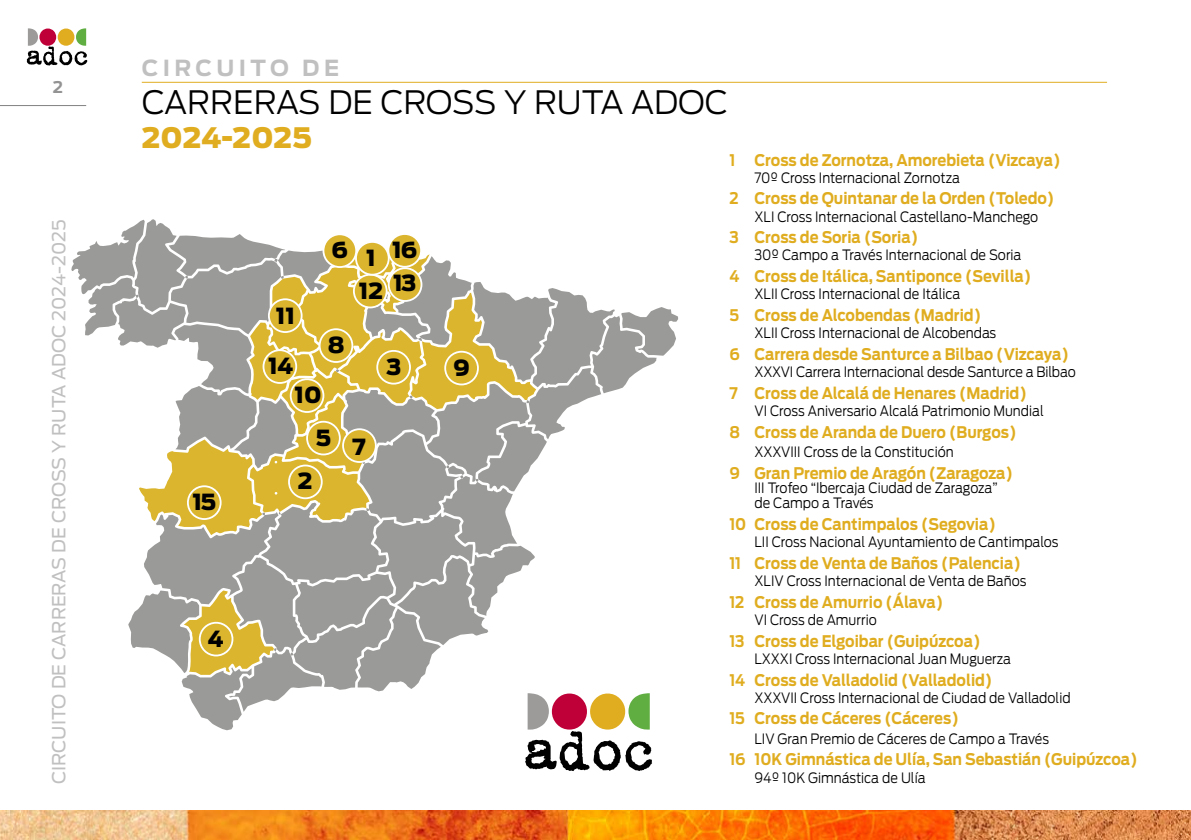
<style>
.page{position:relative;width:1191px;height:840px;background:#fff}
.page>*{position:absolute;margin:0;border:0;box-sizing:border-box;transform-origin:0 0}
.t1{font:300 32px "Antenna";color:#000}
.t2{font:900 28px "Antenna";color:#e0ad20}
.t3{font:900 22px "Antenna";color:#000}
.t4{font:700 22px "Antenna";letter-spacing:.2em;color:#c0c0c0}
.t5{font:18px "Antenna";color:#c0c0c0}
.t6{font:700 16px "Antenna";color:#e0ad20;scale:.9 1}
.t7{font:700 16px "Antenna";color:#939393}
.t8{font:300 14.2px/15px "Antenna";color:#000;scale:.9 1}
</style>
<div class="page">
<img style="left:0;top:810px;width:1191px;height:29px">
<svg style="left:27px;top:28px;width:60px;height:37px"></svg>
<hr style="left:0;top:105px;width:86px;height:1px;background:#000">
<svg style="left:71px;top:219px;width:665px;height:551px"></svg>
<div style="left:200px;top:622px;width:32px;height:33px;background:#dab52d;border-radius:50%"></div>
<div style="left:199px;top:621px;width:34px;height:35px;border:2px solid #fff;border-radius:50%"></div>
<hr style="left:142px;top:82px;width:965px;height:1px;background:#e0ad20">
<p class="t7" style="left:53px;top:77px;width:12px">2</p>
<p class="t5" style="left:48px;top:783px;width:565px;rotate:-90deg">CIRCUITO DE CARRERAS DE CROSS Y RUTA ADOC 2024-2025</p>
<h3 class="t4" style="left:142px;top:55px;width:199px">CIRCUITO DE</h3>
<h1 class="t1" style="left:142px;top:84px;width:588px">CARRERAS DE CROSS Y RUTA ADOC</h1>
<h2 class="t2" style="left:142px;top:121px;width:171px">2024-2025</h2>
<h3 class="t3" style="left:192px;top:488px;width:25px">15</h3>
<h3 class="t3" style="left:331px;top:237px;width:87px">6116</h3>
<h3 class="t3" style="left:276px;top:303px;width:21px">11</h3>
<h3 class="t3" style="left:268px;top:353px;width:27px">14</h3>
<h3 class="t3" style="left:294px;top:382px;width:29px">10</h3>
<h3 class="t3" style="left:328px;top:331px;width:18px">8</h3>
<h3 class="t3" style="left:359px;top:274px;width:59px">12 13</h3>
<h3 class="t3" style="left:386px;top:353px;width:16px">3</h3>
<h3 class="t3" style="left:316px;top:428px;width:52px">5 7</h3>
<h3 class="t3" style="left:298px;top:468px;width:16px">2</h3>
<h3 class="t3" style="left:453px;top:354px;width:18px">9</h3>
<h3 class="t3" style="left:208px;top:625px;width:17px">4</h3>
<p class="t6" style="left:729px;top:150px;width:369px">1 Cross de Zornotza, Amorebieta (Vizcaya)</p>
<p class="t8" style="left:754px;top:170px;width:230px">70º Cross Internacional Zornotza</p>
<p class="t6" style="left:729px;top:189px;width:362px">2 Cross de Quintanar de la Orden (Toledo)</p>
<p class="t8" style="left:754px;top:209px;width:317px">XLI Cross Internacional Castellano-Manchego</p>
<p class="t6" style="left:729px;top:228px;width:211px">3 Cross de Soria (Soria)</p>
<p class="t8" style="left:754px;top:247px;width:298px">30º Campo a Través Internacional de Soria</p>
<p class="t6" style="left:729px;top:267px;width:337px">4 Cross de Itálica, Santiponce (Sevilla)</p>
<p class="t8" style="left:754px;top:286px;width:230px">XLII Cross Internacional de Itálica</p>
<p class="t6" style="left:729px;top:305px;width:281px">5 Cross de Alcobendas (Madrid)</p>
<p class="t8" style="left:754px;top:325px;width:270px">XLII Cross Internacional de Alcobendas</p>
<p class="t6" style="left:729px;top:344px;width:379px">6 Carrera desde Santurce a Bilbao (Vizcaya)</p>
<p class="t8" style="left:754px;top:364px;width:358px">XXXVI Carrera Internacional desde Santurce a Bilbao</p>
<p class="t6" style="left:729px;top:383px;width:332px">7 Cross de Alcalá de Henares (Madrid)</p>
<p class="t8" style="left:754px;top:403px;width:323px">VI Cross Aniversario Alcalá Patrimonio Mundial</p>
<p class="t6" style="left:729px;top:422px;width:321px">8 Cross de Aranda de Duero (Burgos)</p>
<p class="t8" style="left:754px;top:444px;width:223px">XXXVIII Cross de la Constitución</p>
<p class="t6" style="left:729px;top:463px;width:317px">9 Gran Premio de Aragón (Zaragoza)</p>
<p class="t8" style="left:754px;top:480px;width:272px">III Trofeo “Ibercaja Ciudad de Zaragoza” de Campo a Través</p>
<p class="t6" style="left:729px;top:514px;width:298px">10 Cross de Cantimpalos (Segovia)</p>
<p class="t8" style="left:754px;top:534px;width:339px">LII Cross Nacional Ayuntamiento de Cantimpalos</p>
<p class="t6" style="left:729px;top:553px;width:325px">11 Cross de Venta de Baños (Palencia)</p>
<p class="t8" style="left:754px;top:573px;width:304px">XLIV Cross Internacional de Venta de Baños</p>
<p class="t6" style="left:729px;top:592px;width:239px">12 Cross de Amurrio (Álava)</p>
<p class="t8" style="left:754px;top:612px;width:137px">VI Cross de Amurrio</p>
<p class="t6" style="left:729px;top:631px;width:280px">13 Cross de Elgoibar (Guipúzcoa)</p>
<p class="t8" style="left:754px;top:650px;width:286px">LXXXI Cross Internacional Juan Muguerza</p>
<p class="t6" style="left:729px;top:670px;width:294px">14 Cross de Valladolid (Valladolid)</p>
<p class="t8" style="left:754px;top:689px;width:353px">XXXVII Cross Internacional de Ciudad de Valladolid</p>
<p class="t6" style="left:729px;top:708px;width:256px">15 Cross de Cáceres (Cáceres)</p>
<p class="t8" style="left:754px;top:730px;width:329px">LIV Gran Premio de Cáceres de Campo a Través</p>
<p class="t6" style="left:729px;top:749px;width:455px">16 10K Gimnástica de Ulía, San Sebastián (Guipúzcoa)</p>
<p class="t8" style="left:754px;top:769px;width:192px">94º 10K Gimnástica de Ulía</p>
</div>
